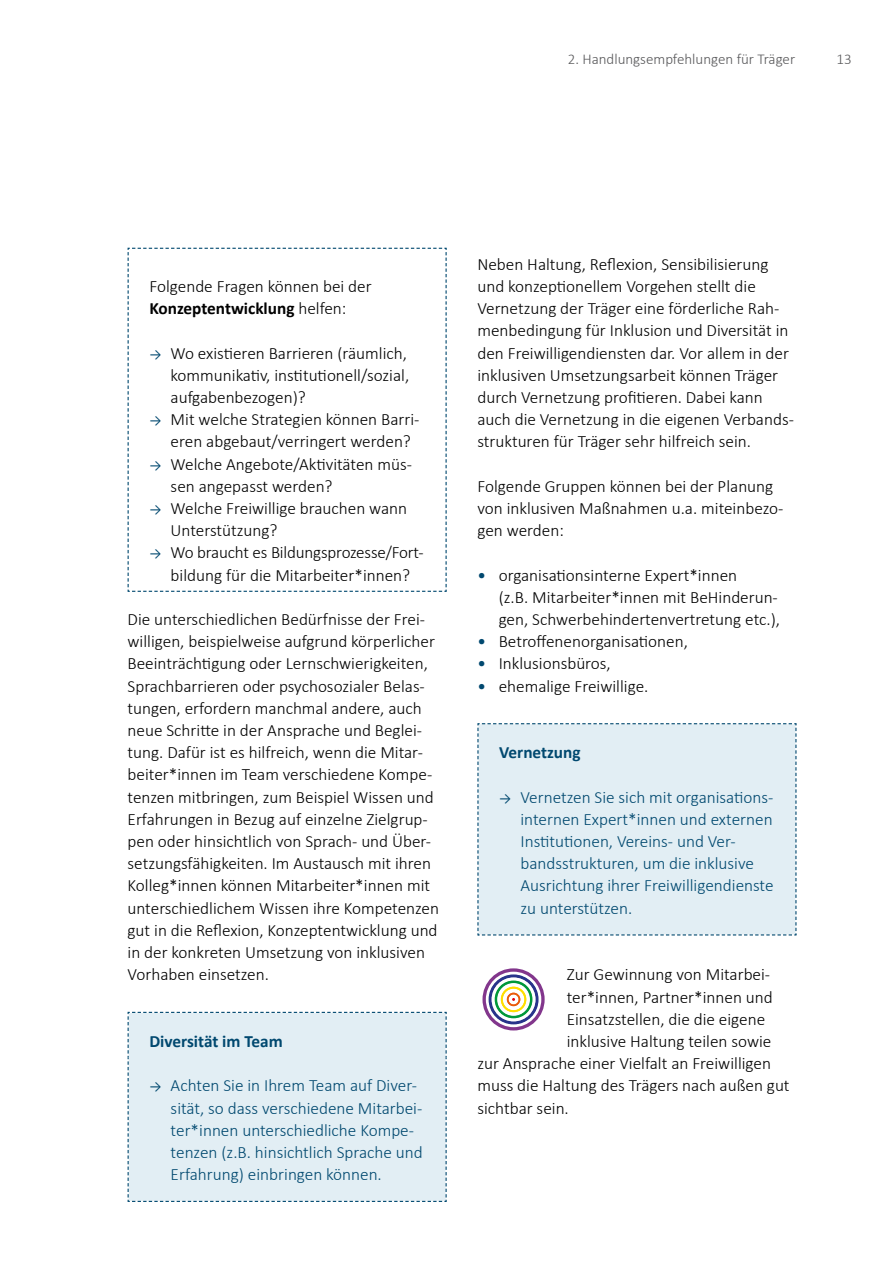
<style>
.page{position:relative;width:893px;height:1263px;background:#fff}
.page>*{position:absolute;margin:0;border:0;box-sizing:border-box;transform-origin:0 0}
.P_copy{font:300 17.25px/22.2px "Calibri";color:#000}
.t1{font:300 17.25px/22.2px "Calibri";color:#00486f}
.P_BG_Tab{font:300 17.25px/22.2px "Calibri";color:#000}
.H4_Kasten_mit_HG{font:700 17.25px "Calibri";color:#00486f}
.t2{font:300 15px "Calibri";color:#58585a}
.s1{font-weight:700}
.s2{font-weight:400;font-size:13.5px;color:#00486f}
.s3{font-weight:400;font-size:13.5px}
.s4{font-weight:400;color:#00486f}
</style>
<div class="page">
<svg style="left:127px;top:247px;width:320px;height:345px"></svg>
<div style="left:127px;top:1011px;width:320px;height:191px;background:#e2eef4"></div>
<div style="left:477px;top:723px;width:320px;height:213px;background:#e2eef4"></div>
<div style="left:482px;top:968px;width:63px;height:62px;border:3px solid #82368c;border-radius:50%"></div>
<div style="left:507px;top:993px;width:13px;height:13px;border:2px solid #ea5b0b;border-radius:50%"></div>
<div style="left:501px;top:987px;width:25px;height:25px;border:2px solid #ffde00;border-radius:50%"></div>
<div style="left:495px;top:981px;width:37px;height:37px;border:2px solid #00983a;border-radius:50%"></div>
<div style="left:495px;top:980px;width:37px;height:38px;border:2px solid #00983a;border-radius:50%"></div>
<div style="left:489px;top:974px;width:50px;height:50px;border:3px solid #28348b;border-radius:50%"></div>
<p class="t2" style="left:568px;top:49px;width:229px">2. Handlungsempfehlungen für Träger</p>
<p class="t2" style="left:837px;top:50px;width:17px">13</p>
<p class="P_BG_Tab" style="left:149px;top:274px;width:224px">Folgende Fragen können bei der<br><span class="s1">Konzeptentwicklung</span> helfen:</p>
<p class="P_copy" style="left:171px;top:341px;width:240px;text-indent:-21px"><span class="s2">→</span> Wo existieren Barrieren (räumlich, kommunikativ, institutionell/sozial, aufgabenbezogen)?</p>
<p class="P_copy" style="left:171px;top:408px;width:250px;text-indent:-21px"><span class="s2">→</span> Mit welche Strategien können Barri&shy;eren abgebaut/verringert werden?</p>
<p class="P_copy" style="left:171px;top:452px;width:243px;text-indent:-21px"><span class="s2">→</span> Welche Angebote/Aktivitäten müs&shy;sen angepasst werden?</p>
<p class="P_copy" style="left:171px;top:496px;width:238px;text-indent:-21px"><span class="s2">→</span> Welche Freiwillige brauchen wann<br>Unterstützung?</p>
<p class="P_copy" style="left:149px;top:541px;width:276px;text-align:center"><span class="s2">→</span> Wo braucht es Bildungsprozesse/Fort&shy;bildung für die Mitarbeiter*innen?</p>
<p class="P_copy" style="left:128px;top:607px;width:313px">Die unterschiedlichen Bedürfnisse der Frei&shy;willigen, beispielweise aufgrund körperlicher Beeinträchtigung oder Lernschwierigkeiten, Sprachbarrieren oder psychosozialer Belas&shy;tungen, erfordern manchmal andere, auch neue Schritte in der Ansprache und Beglei&shy;tung. Dafür ist es hilfreich, wenn die Mitar&shy;beiter*innen im Team verschiedene Kompe&shy;tenzen mitbringen, zum Beispiel Wissen und Erfahrungen in Bezug auf einzelne Zielgrup&shy;pen oder hinsichtlich von Sprach- und Über&shy;setzungsfähigkeiten. Im Austausch mit ihren Kolleg*innen können Mitarbeiter*innen mit unterschiedlichem Wissen ihre Kompetenzen gut in die Reflexion, Konzeptentwicklung und in der konkreten Umsetzung von inklusiven Vorhaben einsetzen.</p>
<p class="H4_Kasten_mit_HG" style="left:149px;top:1030px;width:135px">Diversität im Team</p>
<p class="t1" style="left:171px;top:1074px;width:254px;text-indent:-21px"><span class="s3">→</span> Achten Sie in Ihrem Team auf Diver&shy;sität, so dass verschiedene Mitarbei&shy;ter*innen unterschiedliche Kompe&shy;tenzen (z.B. hinsichtlich Sprache und Erfahrung) einbringen können.</p>
<p class="P_copy" style="left:477px;top:252px;width:318px">Neben Haltung, Reflexion, Sensibilisierung und konzeptionellem Vorgehen stellt die Vernetzung der Träger eine förderliche Rah&shy;menbedingung für Inklusion und Diversität in den Freiwilligendiensten dar. Vor allem in der inklusiven Umsetzungsarbeit können Träger durch Vernetzung profitieren. Dabei kann auch die Vernetzung in die eigenen Verbands&shy;strukturen für Träger sehr hilfreich sein.</p>
<p class="P_copy" style="left:477px;top:474px;width:307px">Folgende Gruppen können bei der Planung von inklusiven Maßnahmen u.a. miteinbezo&shy;gen werden:</p>
<p class="P_copy" style="left:499px;top:563px;width:283px;text-indent:-21px"><span class="s4">•</span> organisationsinterne Expert*innen<br>(z.B. Mitarbeiter*innen mit BeHinderun&shy;gen, Schwerbehindertenvertretung etc.),</p>
<p class="P_copy" style="left:477px;top:630px;width:212px"><span class="s4">•</span> Betroffenenorganisationen,</p>
<p class="P_copy" style="left:477px;top:652px;width:135px"><span class="s4">•</span> Inklusionsbüros,</p>
<p class="P_copy" style="left:477px;top:674px;width:172px"><span class="s4">•</span> ehemalige Freiwillige.</p>
<p class="H4_Kasten_mit_HG" style="left:499px;top:741px;width:83px">Vernetzung</p>
<p class="t1" style="left:520px;top:785px;width:255px;text-indent:-21px"><span class="s3">→</span> Vernetzen Sie sich mit organisations&shy;internen Expert*innen und externen Institutionen, Vereins- und Ver&shy;bandsstrukturen, um die inklusive Ausrichtung ihrer Freiwilligendienste zu unterstützen.</p>
<p class="P_copy" style="left:567px;top:963px;width:205px">Zur Gewinnung von Mitarbei-</p>
<p class="P_copy" style="left:567px;top:985px;width:208px">ter*innen, Partner*innen und</p>
<p class="P_copy" style="left:567px;top:1007px;width:200px">Einsatzstellen, die die eigene</p>
<p class="P_copy" style="left:567px;top:1029px;width:206px">inklusive Haltung teilen sowie</p>
<p class="P_copy" style="left:477px;top:1051px;width:295px">zur Ansprache einer Vielfalt an Freiwilligen</p>
<p class="P_copy" style="left:477px;top:1074px;width:314px">muss die Haltung des Trägers nach außen gut</p>
<p class="P_copy" style="left:477px;top:1096px;width:93px">sichtbar sein.</p>
</div>
